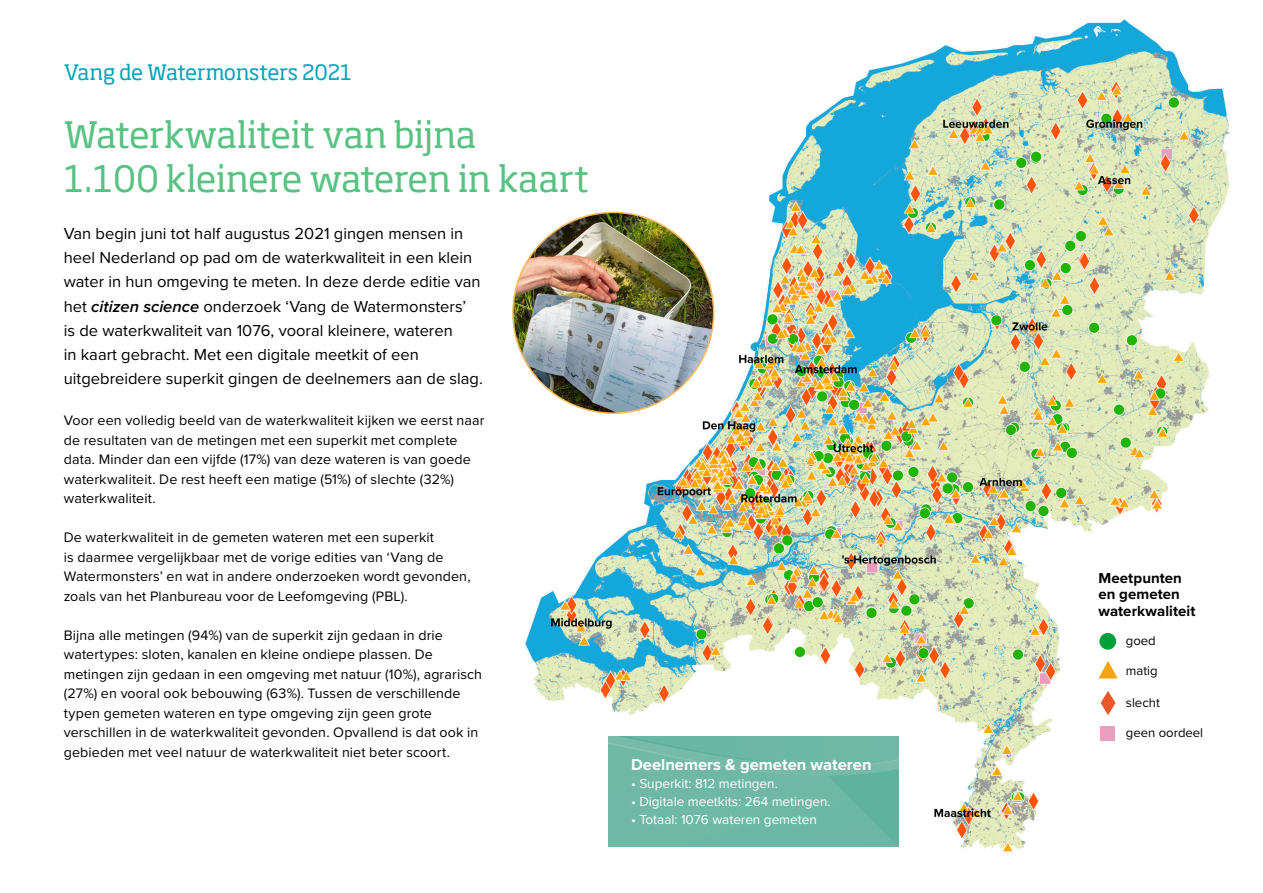
<style>
.page{position:relative;width:1263px;height:893px;background:#fff}
.page>*{position:absolute;margin:0;border:0;box-sizing:border-box;transform-origin:0 0}
.t1{font:36px/43.2px "Soho Std";letter-spacing:-.015em;color:#58c283}
.t2{font:21px "Soho Std";letter-spacing:-.01em;color:#00a5b9}
.t3{font:16.5px/24px "Proxima Nova";color:#000}
.t4{font:700 16.5px "Proxima Nova";color:#fff}
.t5{font:700 15px/16.5px "Proxima Nova";letter-spacing:.005em;color:#000}
.t6{font:14.25px/19.5px "Proxima Nova";letter-spacing:.01em;color:#000}
.t7{font:13.5px "Proxima Nova";color:#fff}
.t8{font:13.05px "Proxima Nova";color:#000}
.s1{font-weight:600;font-style:italic}
</style>
<div class="page">
<img style="left:512px;top:19px;width:718px;height:833px">
<div style="left:1099px;top:633px;width:17px;height:17px;background:#00a139;border-radius:50%"></div>
<svg style="left:1098px;top:661px;width:20px;height:17px"></svg>
<svg style="left:1100px;top:691px;width:15px;height:24px"></svg>
<div style="left:1100px;top:726px;width:15px;height:15px;background:#e99fbf"></div>
<img style="left:513px;top:212px;width:201px;height:201px;border-radius:100px">
<svg style="left:608px;top:737px;width:290px;height:109px"></svg>
<h2 class="t2" style="left:64px;top:59px;width:290px">Vang de Watermonsters 2021</h2>
<h1 class="t1" style="left:64px;top:113px;width:527px">Waterkwaliteit van bijna<br>1.100 kleinere wateren in kaart</h1>
<p class="t3" style="left:64px;top:221px;width:421px">Van begin juni tot half augustus 2021 gingen mensen in heel Nederland op pad om de waterkwaliteit in een klein water in hun omgeving te meten. In deze derde editie van het <span class="s1">citizen science</span> onderzoek ‘Vang de Watermonsters’<br>is de waterkwaliteit van 1076, vooral kleinere, wateren<br>in kaart gebracht. Met een digitale meetkit of een uitgebreidere superkit gingen de deelnemers aan de slag.</p>
<p class="t6" style="left:64px;top:410px;width:422px">Voor een volledig beeld van de waterkwaliteit kijken we eerst naar de resultaten van de metingen met een superkit met complete data. Minder dan een vijfde (17%) van deze wateren is van goede waterkwaliteit. De rest heeft een matige (51%) of slechte (32%) waterkwaliteit.</p>
<p class="t6" style="left:64px;top:527px;width:408px">De waterkwaliteit in de gemeten wateren met een superkit<br>is daarmee vergelijkbaar met de vorige edities van ‘Vang de Watermonsters’ en wat in andere onderzoeken wordt gevonden, zoals van het Planbureau voor de Leefomgeving (PBL).</p>
<p class="t6" style="left:64px;top:624px;width:420px">Bijna alle metingen (94%) van de superkit zijn gedaan in drie watertypes: sloten, kanalen en kleine ondiepe plassen. De metingen zijn gedaan in een omgeving met natuur (10%), agrarisch (27%) en vooral ook bebouwing (63%). Tussen de verschillende typen gemeten wateren en type omgeving zijn geen grote verschillen in de waterkwaliteit gevonden. Opvallend is dat ook in gebieden met veel natuur de waterkwaliteit niet beter scoort.</p>
<p class="t4" style="left:631px;top:752px;width:242px">Deelnemers &amp; gemeten wateren</p>
<p class="t7" style="left:631px;top:773px;width:148px">• Superkit: 812 metingen.</p>
<p class="t7" style="left:631px;top:791px;width:201px">• Digitale meetkits: 264 metingen.</p>
<p class="t7" style="left:631px;top:809px;width:187px">• Totaal: 1076 wateren gemeten</p>
<p class="t5" style="left:1098px;top:569px;width:99px">Meetpunten en gemeten waterkwaliteit</p>
<p class="t8" style="left:1126px;top:631px;width:31px">goed</p>
<p class="t8" style="left:1126px;top:661px;width:33px">matig</p>
<p class="t8" style="left:1126px;top:693px;width:36px">slecht</p>
<p class="t8" style="left:1126px;top:723px;width:79px">geen oordeel</p>
</div>
